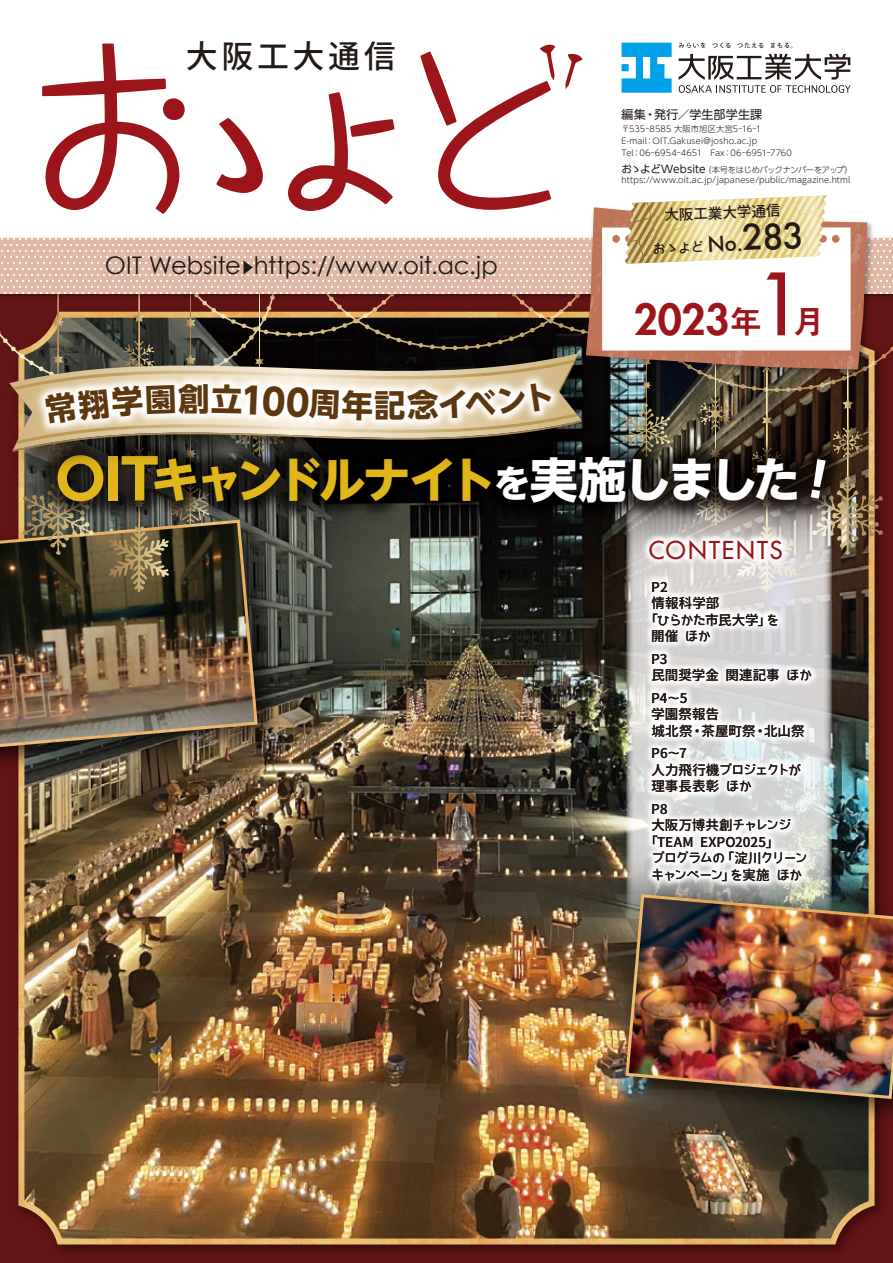
<style>
.page{position:relative;width:893px;height:1263px;background:#fff}
.page>*{position:absolute;margin:0;border:0;box-sizing:border-box;transform-origin:0 0}
.t1{font:500 83.4px "Futura Std";color:#9b151b}
.t2{font:700 48px "UD Shin Go NT Pr 6";letter-spacing:-.095em;color:#e1b61a}
.t3{font:800 41.7px "Futura Std";color:#9b151b}
.t4{font:700 33.3px "Mi Go MB1 Std De";color:#9b151b}
.t5{font:700 31.95px "Bokutachino Gothic 2";letter-spacing:.11em;color:#231916}
.t6{font:700 31.35px "UD Shin Go NT Pr 6";color:#5d380e}
.t7{font:24.3px "Century Gothic";color:#231916}
.t8{font:500 24px "Futura Std";letter-spacing:.08em;color:#9b151b}
.t9{font:700 14.55px "Bokutachino Gothic 2";color:#231916}
.t10{font:700 13.8px "Bokutachino Gothic 2";color:#231916}
.t11{font:700 13.5px/16.5px "Bokutachino Gothic 2";letter-spacing:-.005em;color:#231916}
.t12{font:700 13.5px "Bokutachino Gothic 2";letter-spacing:-.105em;color:#231916}
.t13{font:700 13.5px "Bokutachino Gothic 2";letter-spacing:-.07em;color:#231916}
.t14{font:700 13.5px "Bokutachino Gothic 2";letter-spacing:-.065em;color:#231916}
.t15{font:700 13.5px "Bokutachino Gothic 2";letter-spacing:-.04em;color:#231916}
.t16{font:12px "UD Shin Go Pro";letter-spacing:.015em;color:#231916}
.t17{font:300 8.25px/12px "UD Shin Go Pro";letter-spacing:.015em;color:#231916}
.s1{font-family:"Koz Go Pr 6 N";font-size:14.55px}
.s2{font-weight:400;font-size:10.5px}
.s3{font-family:"Futura";font-weight:500;font-size:20.7px}
.s4{font-family:"Futura";font-weight:500;font-size:34.5px}
.s5{font-family:"Mi Go MB1 Std De";font-weight:700;font-size:33.3px}
.s6{font-size:55.2px}
.s7{font-size:38.4px;color:#fff}
.s8{color:#fff}
</style>
<div class="page">
<img style="left:10px;top:303px;width:882px;height:959px">
<img style="left:21px;top:378px;width:851px;height:863px">
<img style="left:0;top:510px;width:296px;height:275px">
<img style="left:0;top:518px;width:259px;height:234px">
<svg style="left:133px;top:535px;width:7px;height:6px"></svg>
<svg style="left:626px;top:535px;width:206px;height:342px;background:#bbbab7"></svg>
<img style="left:612px;top:877px;width:281px;height:256px">
<img style="left:624px;top:893px;width:269px;height:207px">
<img style="left:639px;top:572px;width:182px;height:319px">
<img style="left:641px;top:576px;width:176px;height:312px">
<img style="left:640px;top:535px;width:152px;height:37px">
<img style="left:645px;top:535px;width:144px;height:34px">
<svg style="left:0;top:238px;width:893px;height:55px;background:#e1bfae"></svg>
<img style="left:863px;top:222px;width:13px;height:156px">
<img style="left:43px;top:509px;width:816px;height:26px">
<img style="left:0;top:300px;width:620px;height:210px">
<svg style="left:13px;top:43px;width:850px;height:466px"></svg>
<h3 class="t5" style="left:186px;top:37px;width:211px">大阪工大通信</h3>
<h3 class="t7" style="left:105px;top:251px;width:395px">OIT Website<span class="s1">▶</span>https://www.oit.ac.jp</h3>
<h3 class="t6" style="left:179px;top:373px;width:33px">創</h3>
<h3 class="t6" style="left:374px;top:380px;width:33px">記</h3>
<h3 class="t16" style="left:622px;top:105px;width:142px">編集・発行／学生部学生課</h3>
<p class="t17" style="left:622px;top:123px;width:172px">〒535-8585 大阪市旭区大宮5-16-1<br>E-mail：OIT.Gakusei@josho.ac.jp<br>Tel：06-6954-4651　Fax：06-6951-7760</p>
<p class="t17" style="left:621px;top:165px;width:233px;line-height:10.1px"><span class="s2">おゝよどWebsite</span>（本号をはじめバックナンバーをアップ）https://www.oit.ac.jp/japanese/public/magazine.html</p>
<h3 class="t9" style="left:664px;top:206px;width:118px;rotate:-2deg">大阪工業大学通信</h3>
<h3 class="t10" style="left:652px;top:241px;width:154px;rotate:-2deg">おゝよど <span class="s3">No.</span><span class="s4">283</span></h3>
<h1 class="t1" style="left:756px;top:252px;width:50px">1</h1>
<h3 class="t3" style="left:634px;top:294px;width:130px">2023<span class="s5">年</span></h3>
<h3 class="t4" style="left:792px;top:296px;width:35px">月</h3>
<h2 class="t2" style="left:56px;top:441px;width:747px"><span class="s6">OIT</span>キャンドルナイト<span class="s7">を</span><span class="s8">実施しました</span></h2>
<h3 class="t8" style="left:649px;top:535px;width:136px">CONTENTS</h3>
<h3 class="t11" style="left:651px;top:579px;width:18px">P2</h3>
<h3 class="t11" style="left:651px;top:595px;width:70px">情報科学部</h3>
<h3 class="t14" style="left:645px;top:611px;width:136px">「ひらかた市民大学」を</h3>
<h3 class="t11" style="left:651px;top:628px;width:61px">開催 ほか</h3>
<h3 class="t11" style="left:651px;top:651px;width:163px">P3<br>民間奨学金 関連記事 ほか</h3>
<h3 class="t11" style="left:651px;top:690px;width:155px">P4～5<br>学園祭報告<br>城北祭・茶屋町祭・北山祭</h3>
<h3 class="t11" style="left:651px;top:745px;width:152px">P6～7<br>人力飛行機プロジェクトが理事長表彰 ほか</h3>
<h3 class="t11" style="left:651px;top:801px;width:18px">P8</h3>
<h3 class="t15" style="left:651px;top:817px;width:142px">大阪万博共創チャレンジ</h3>
<h3 class="t11" style="left:645px;top:834px;width:136px">「TEAM EXPO2025」</h3>
<h3 class="t12" style="left:651px;top:850px;width:158px">プログラムの「淀川クリーン</h3>
<h3 class="t13" style="left:651px;top:866px;width:153px">キャンペーン」を実施 ほか</h3>
</div>
